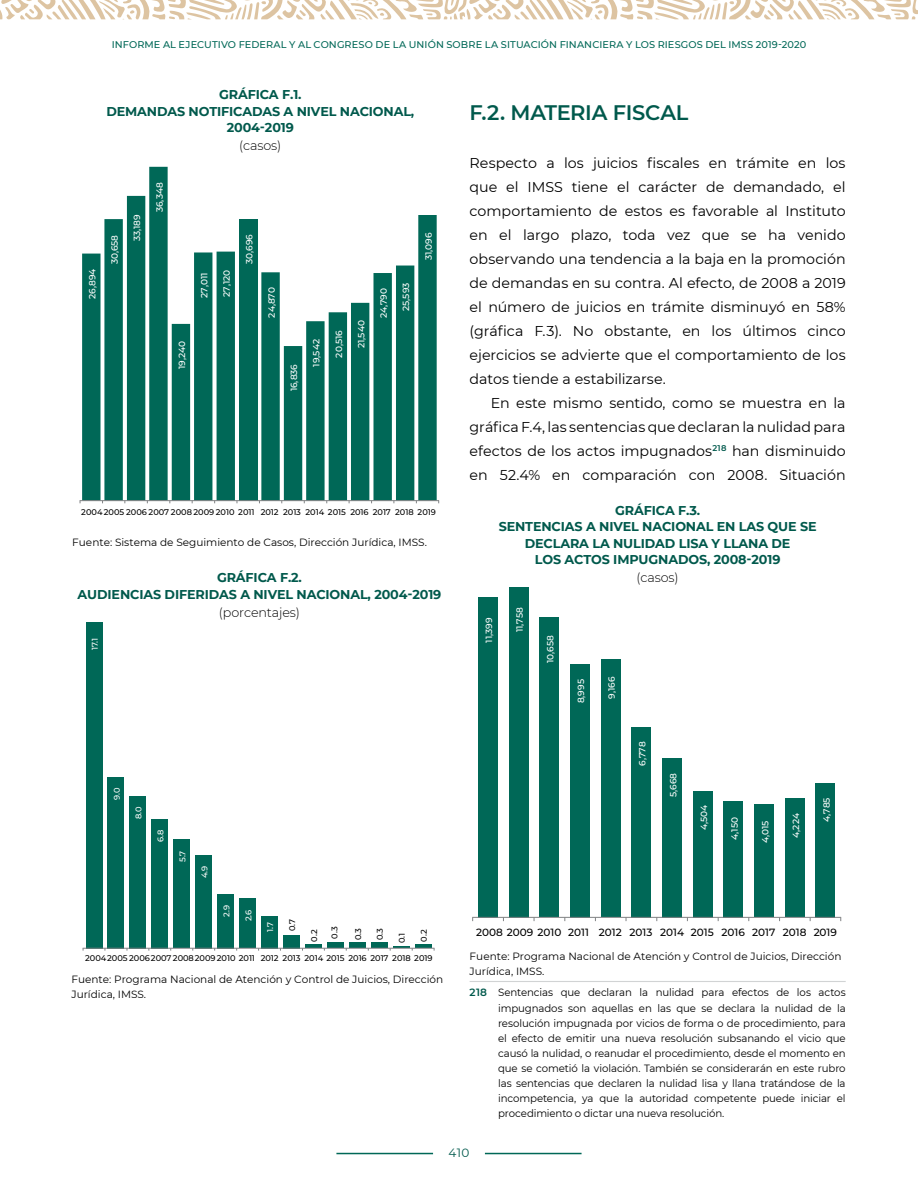
<style>
.page{position:relative;width:918px;height:1188px;background:#fff}
.page>*{position:absolute;margin:0;border:0;box-sizing:border-box;transform-origin:0 0}
.t1{font:600 21px "Montserrat";color:#00594c}
.t2{font:14.25px/24px "Montserrat";color:#000;text-align:justify}
.t3{font:700 12.75px/16.5px "Montserrat";letter-spacing:-.01em;color:#00594c;text-align:center}
.t4{font:300 12.75px "Montserrat";letter-spacing:-.01em;color:#000}
.t5{font:12px "Montserrat";color:#00594c}
.t6{font:10.5px/15px "Montserrat";color:#000}
.t7{font:500 10.5px "Montserrat";letter-spacing:-.005em;color:#000}
.t8{font:500 9.75px "Montserrat";letter-spacing:.01em;color:#006857}
.t9{font:500 9px "Montserrat";letter-spacing:-.005em;color:#fff}
.t10{font:500 8.25px "Montserrat";letter-spacing:.005em;color:#000}
.t11{font:500 8.25px "Montserrat";color:#fff}
.s1{font-weight:600;color:#00594c}
</style>
<div class="page">
<hr style="left:485px;top:1153px;width:97px;height:1px;background:#006857">
<hr style="left:336px;top:1153px;width:97px;height:1px;background:#006857">
<svg style="left:0;top:0;width:918px;height:19px"></svg>
<svg style="left:82px;top:167px;width:355px;height:333px;fill:#006857"></svg>
<hr style="left:80px;top:500px;width:359px;height:1px;background:#808284">
<div style="left:239px;top:899px;width:17px;height:49px;background:#006857"></div>
<div style="left:86px;top:622px;width:16px;height:326px;background:#006857"></div>
<div style="left:108px;top:777px;width:16px;height:171px;background:#006857"></div>
<div style="left:130px;top:796px;width:16px;height:152px;background:#006857"></div>
<div style="left:152px;top:819px;width:16px;height:129px;background:#006857"></div>
<div style="left:173px;top:839px;width:17px;height:109px;background:#006857"></div>
<div style="left:195px;top:855px;width:17px;height:93px;background:#006857"></div>
<div style="left:217px;top:894px;width:17px;height:54px;background:#006857"></div>
<div style="left:261px;top:916px;width:17px;height:32px;background:#006857"></div>
<div style="left:283px;top:935px;width:17px;height:13px;background:#006857"></div>
<svg style="left:305px;top:944px;width:17px;height:4px"></svg>
<div style="left:327px;top:942px;width:17px;height:6px;background:#006857"></div>
<div style="left:349px;top:942px;width:17px;height:6px;background:#006857"></div>
<div style="left:371px;top:942px;width:17px;height:6px;background:#006857"></div>
<svg style="left:415px;top:944px;width:16px;height:4px"></svg>
<hr style="left:83px;top:948px;width:351px;height:1px;background:#808285">
<svg style="left:390px;top:946px;width:23px;height:5px"></svg>
<hr style="left:470px;top:981px;width:376px;height:1px;background:#d1d3d4">
<div style="left:570px;top:664px;width:20px;height:253px;background:#006857"></div>
<div style="left:478px;top:597px;width:20px;height:320px;background:#006857"></div>
<div style="left:509px;top:587px;width:19px;height:330px;background:#006857"></div>
<div style="left:540px;top:618px;width:19px;height:299px;background:#006857"></div>
<div style="left:601px;top:660px;width:19px;height:257px;background:#006857"></div>
<div style="left:632px;top:727px;width:19px;height:190px;background:#006857"></div>
<div style="left:663px;top:758px;width:19px;height:159px;background:#006857"></div>
<div style="left:693px;top:791px;width:19px;height:126px;background:#006857"></div>
<div style="left:724px;top:801px;width:19px;height:116px;background:#006857"></div>
<div style="left:755px;top:805px;width:19px;height:112px;background:#006857"></div>
<div style="left:785px;top:799px;width:19px;height:118px;background:#006857"></div>
<div style="left:816px;top:783px;width:19px;height:134px;background:#006857"></div>
<hr style="left:472px;top:917px;width:369px;height:1px;background:#808284">
<p class="t8" style="left:112px;top:38px;width:624px">INFORME AL EJECUTIVO FEDERAL Y AL CONGRESO DE LA U NIÓN SOBRE LA SITUACIÓN FI NANCI ERA Y LOS RI ESGOS DEL IMSS</p>
<p class="t8" style="left:756px;top:38px;width:52px">2019-2020</p>
<p class="t3" style="left:219px;top:86px;width:84px">GRÁFICA F.1.</p>
<p class="t3" style="left:106px;top:102px;width:11px">DEMAN</p>
<p class="t3" style="left:157px;top:102px;width:41px">DAS NOTIFICA</p>
<p class="t3" style="left:252px;top:102px;width:54px">DAS ANIVE</p>
<p class="t3" style="left:329px;top:102px;width:22px">L NACIONA</p>
<p class="t3" style="left:403px;top:102px;width:12px">L,</p>
<p class="t3" style="left:227px;top:119px;width:69px">2004-2019</p>
<p class="t4" style="left:239px;top:137px;width:44px">(casos)</p>
<p class="t9" style="left:86px;top:299px;width:32px;rotate:-90deg">26,894</p>
<p class="t9" style="left:108px;top:264px;width:31px;rotate:-90deg">30,658</p>
<p class="t9" style="left:131px;top:241px;width:28px;rotate:-90deg">33,189</p>
<p class="t9" style="left:153px;top:212px;width:31px;rotate:-90deg">36,348</p>
<p class="t9" style="left:198px;top:298px;width:27px;rotate:-90deg">27,011</p>
<p class="t9" style="left:220px;top:297px;width:29px;rotate:-90deg">27,120</p>
<p class="t9" style="left:176px;top:369px;width:30px;rotate:-90deg">19,240</p>
<p class="t9" style="left:243px;top:264px;width:31px;rotate:-90deg">30,696</p>
<p class="t9" style="left:265px;top:318px;width:32px;rotate:-90deg">24,870</p>
<p class="t9" style="left:288px;top:391px;width:29px;rotate:-90deg">16,836</p>
<p class="t9" style="left:310px;top:367px;width:29px;rotate:-90deg">19,542</p>
<p class="t9" style="left:333px;top:358px;width:29px;rotate:-90deg">20,516</p>
<p class="t9" style="left:355px;top:348px;width:29px;rotate:-90deg">21,540</p>
<p class="t9" style="left:377px;top:318px;width:32px;rotate:-90deg">24,790</p>
<p class="t9" style="left:400px;top:311px;width:30px;rotate:-90deg">25,593</p>
<p class="t9" style="left:422px;top:260px;width:29px;rotate:-90deg">31,096</p>
<p class="t10" style="left:81px;top:506px;width:356px">2004 2005 2006 2007 2008 2009 2010 2011 2012 2013 2014 2015 2016 2017 2018 2019</p>
<p class="t6" style="left:72px;top:534px;width:356px">Fuente: Sistema de Seguimiento de Casos, Dirección Jurídica, IMSS.</p>
<p class="t3" style="left:78px;top:569px;width:365px">GRÁFICA F.2.<br>AUDIENCIAS DIFERIDAS A NIVEL NACIONAL, 2004-2019</p>
<p class="t4" style="left:219px;top:604px;width:83px">(porcentajes)</p>
<p class="t11" style="left:89px;top:650px;width:14px;rotate:-90deg">17.1</p>
<p class="t11" style="left:111px;top:800px;width:14px;rotate:-90deg">9.0</p>
<p class="t11" style="left:133px;top:819px;width:14px;rotate:-90deg">8.0</p>
<p class="t11" style="left:155px;top:842px;width:14px;rotate:-90deg">6.8</p>
<p class="t11" style="left:177px;top:862px;width:13px;rotate:-90deg">5.7</p>
<p class="t11" style="left:199px;top:878px;width:14px;rotate:-90deg">4.9</p>
<p class="t11" style="left:221px;top:917px;width:13px;rotate:-90deg">2.9</p>
<p class="t11" style="left:243px;top:921px;width:13px;rotate:-90deg">2.6</p>
<p class="t11" style="left:265px;top:932px;width:11px;rotate:-90deg">1.7</p>
<p class="t10" style="left:287px;top:931px;width:14px;rotate:-90deg">0.7</p>
<p class="t10" style="left:308px;top:942px;width:14px;rotate:-90deg">0.2</p>
<p class="t10" style="left:329px;top:939px;width:14px;rotate:-90deg">0.3</p>
<p class="t10" style="left:352px;top:940px;width:14px;rotate:-90deg">0.3</p>
<p class="t10" style="left:374px;top:940px;width:14px;rotate:-90deg">0.3</p>
<p class="t10" style="left:396px;top:943px;width:12px;rotate:-90deg">0.1</p>
<p class="t10" style="left:418px;top:942px;width:14px;rotate:-90deg">0.2</p>
<p class="t10" style="left:85px;top:952px;width:349px">20042005 2006 2007 20082009 2010 2011 2012 2013 2014 2015 2016 2017 2018 2019</p>
<p class="t6" style="left:71px;top:971px;width:373px">Fuente: Programa Nacional de Atención y Control de Juicios, Dirección<br>Jurídica, IMSS.</p>
<h1 class="t1" style="left:470px;top:98px;width:75px">F.2. MATERIA</h1>
<h1 class="t1" style="left:613px;top:98px;width:14px">FISCAL</h1>
<p class="t2" style="left:470px;top:150px;width:378px">Respecto a los juicios fiscales en trámite en los que el IMSS tiene el carácter de demandado, el comportamiento de estos es favorable al Instituto en el largo plazo, toda vez que se ha venido observando una tendencia a la baja en la promoción de demandas en su contra. Al efecto, de 2008 a 2019 el número de juicios en trámite disminuyó en 58% (gráfica F.3). No obstante, en los últimos cinco ejercicios se advierte que el comportamiento de los datos tiende a estabilizarse.</p>
<h2 class="t2" style="left:470px;top:390px;width:378px;text-indent:21px">En este mismo sentido, como se muestra en la gráfica F.4, las sentencias que declaran la nulidad para efectos de los actos impugnados<sup>218</sup> han disminuido en 52.4% en comparación con 2008. Situación</h2>
<p class="t3" style="left:615px;top:501px;width:86px">GRÁFICA F.3.</p>
<p class="t3" style="left:499px;top:518px;width:18px">SENTENCIAS</p>
<p class="t3" style="left:586px;top:518px;width:22px">A NIVE</p>
<p class="t3" style="left:631px;top:518px;width:22px">L NACIONA</p>
<p class="t3" style="left:706px;top:518px;width:104px">L EN LAS QUE SE</p>
<p class="t3" style="left:525px;top:534px;width:47px">DECLARA</p>
<p class="t3" style="left:592px;top:534px;width:102px">LA N ULI DAD LISA</p>
<p class="t3" style="left:712px;top:534px;width:39px">Y LLANA</p>
<p class="t3" style="left:535px;top:534px;width:256px;text-align:left;text-indent:237px">DE<br>LOS ACTOS IMPUGNADOS, 2008-2019</p>
<p class="t4" style="left:637px;top:569px;width:44px">(casos)</p>
<p class="t9" style="left:483px;top:643px;width:26px;rotate:-90deg">11,399</p>
<p class="t9" style="left:513px;top:632px;width:26px;rotate:-90deg">11,758</p>
<p class="t9" style="left:544px;top:663px;width:29px;rotate:-90deg">10,658</p>
<p class="t9" style="left:575px;top:703px;width:26px;rotate:-90deg">8,995</p>
<p class="t9" style="left:606px;top:699px;width:23px;rotate:-90deg">9,166</p>
<p class="t9" style="left:636px;top:766px;width:26px;rotate:-90deg">6,778</p>
<p class="t9" style="left:667px;top:797px;width:26px;rotate:-90deg">5,668</p>
<p class="t9" style="left:698px;top:830px;width:27px;rotate:-90deg">4,504</p>
<p class="t9" style="left:728px;top:840px;width:24px;rotate:-90deg">4,150</p>
<p class="t9" style="left:759px;top:843px;width:24px;rotate:-90deg">4,015</p>
<p class="t9" style="left:790px;top:838px;width:26px;rotate:-90deg">4,224</p>
<p class="t9" style="left:820px;top:822px;width:26px;rotate:-90deg">4,785</p>
<p class="t7" style="left:476px;top:925px;width:362px">2008 2009 2010 2011 2012 2013 2014 2015 2016 2017 2018 2019</p>
<p class="t6" style="left:470px;top:949px;width:373px">Fuente: Programa Nacional de Atención y Control de Juicios, Dirección<br>Jurídica, IMSS.</p>
<p class="t6" style="left:498px;top:985px;width:349px;text-align:justify;text-indent:-28px"><span class="s1">218</span> Sentencias que declaran la nulidad para efectos de los actos impugnados son aquellas en las que se declara la nulidad de la resolución impugnada por vicios de forma o de procedimiento, para el efecto de emitir una nueva resolución subsanando el vicio que causó la nulidad, o reanudar el procedimiento, desde el momento en que se cometió la violación. También se considerarán en este rubro las sentencias que declaren la nulidad lisa y llana tratándose de la incompetencia, ya que la autoridad competente puede iniciar el procedimiento o dictar una nueva resolución.</p>
<p class="t5" style="left:448px;top:1144px;width:23px">410</p>
</div>
